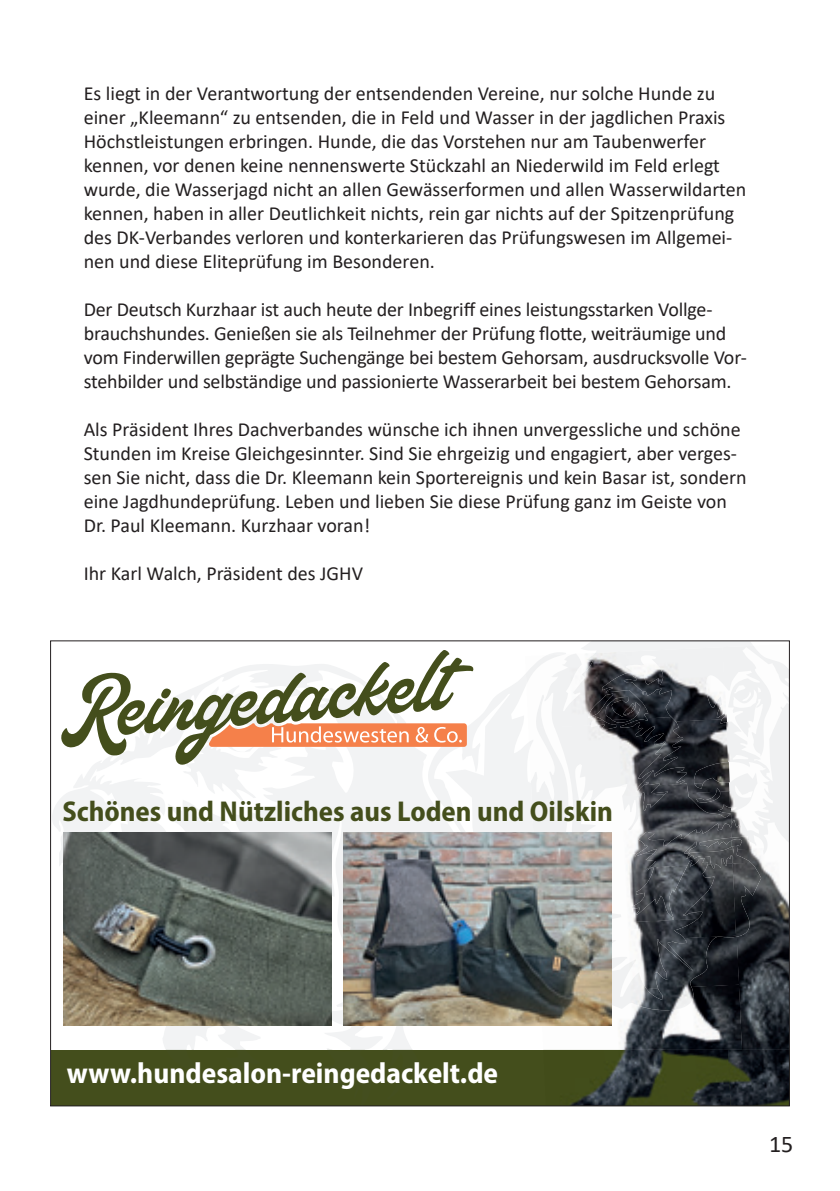
<style>
.page{position:relative;width:840px;height:1191px;background:#fff}
.page>*{position:absolute;margin:0;border:0;box-sizing:border-box;transform-origin:0 0}
.t1{font:700 semi-condensed 29.4px "Myriad Pro";color:#fff}
.t2{font:700 semi-condensed 28.8px "Myriad Pro";color:#444e1c}
.t3{font:24px "Calibri";color:#231f20}
.t4{font:20px/24px "Calibri";color:#231f20}
</style>
<div class="page">
<div style="left:51px;top:1050px;width:738px;height:56px;background:#444e1c"></div>
<svg style="left:52px;top:767px;width:407px;height:283px"></svg>
<svg style="left:424px;top:642px;width:329px;height:207px;fill:#f2f3f4"></svg>
<svg style="left:61px;top:650px;width:414px;height:117px"></svg>
<svg style="left:183px;top:685px;width:283px;height:117px"></svg>
<img style="left:525px;top:653px;width:19px;height:71px">
<img style="left:732px;top:847px;width:55px;height:203px">
<img style="left:540px;top:984px;width:201px;height:66px">
<img style="left:571px;top:1050px;width:156px;height:54px">
<img style="left:727px;top:1050px;width:60px;height:54px">
<img style="left:544px;top:653px;width:178px;height:74px">
<img style="left:722px;top:645px;width:65px;height:136px">
<img style="left:554px;top:719px;width:175px;height:72px">
<img style="left:531px;top:791px;width:199px;height:72px">
<img style="left:611px;top:863px;width:121px;height:72px">
<img style="left:732px;top:862px;width:28px;height:75px">
<img style="left:611px;top:935px;width:124px;height:76px">
<img style="left:343px;top:833px;width:268px;height:192px">
<img style="left:63px;top:833px;width:268px;height:192px">
<p class="t4" style="left:84px;top:81px;width:663px">Es liegt in der Verantwortung der entsendenden Vereine, nur solche Hunde zu einer „Kleemann“ zu entsenden, die in Feld und Wasser in der jagdlichen Praxis Höchstleistungen erbringen. Hunde, die das Vorstehen nur am Taubenwerfer kennen, vor denen keine nennenswerte Stückzahl an Niederwild im Feld erlegt wurde, die Wasserjagd nicht an allen Gewässerformen und allen Wasserwildarten kennen, haben in aller Deutlichkeit nichts, rein gar nichts auf der Spitzenprüfung des DK-Verbandes verloren und konterkarieren das Prüfungswesen im Allgemei&shy;nen und diese Eliteprüfung im Besonderen.</p>
<p class="t4" style="left:84px;top:297px;width:664px">Der Deutsch Kurzhaar ist auch heute der Inbegriff eines leistungsstarken Vollge&shy;brauchshundes. Genießen sie als Teilnehmer der Prüfung flotte, weiträumige und vom Finderwillen geprägte Suchengänge bei bestem Gehorsam, ausdrucksvolle Vor&shy;stehbilder und selbständige und passionierte Wasserarbeit bei bestem Gehorsam.</p>
<p class="t4" style="left:84px;top:417px;width:664px">Als Präsident Ihres Dachverbandes wünsche ich ihnen unvergessliche und schöne Stunden im Kreise Gleichgesinnter. Sind Sie ehrgeizig und engagiert, aber verges&shy;sen Sie nicht, dass die Dr. Kleemann kein Sportereignis und kein Basar ist, sondern eine Jagdhundeprüfung. Leben und lieben Sie diese Prüfung ganz im Geiste von Dr. Paul Kleemann. Kurzhaar voran!</p>
<p class="t4" style="left:84px;top:561px;width:280px">Ihr Karl Walch, Präsident des JGHV</p>
<h2 class="t2" style="left:62px;top:793px;width:551px">Schönes und Nützliches aus Loden und Oilskin</h2>
<h1 class="t1" style="left:67px;top:1054px;width:433px">www.hundesalon-reingedackelt.de</h1>
<p class="t3" style="left:768px;top:1127px;width:26px">15</p>
</div>
